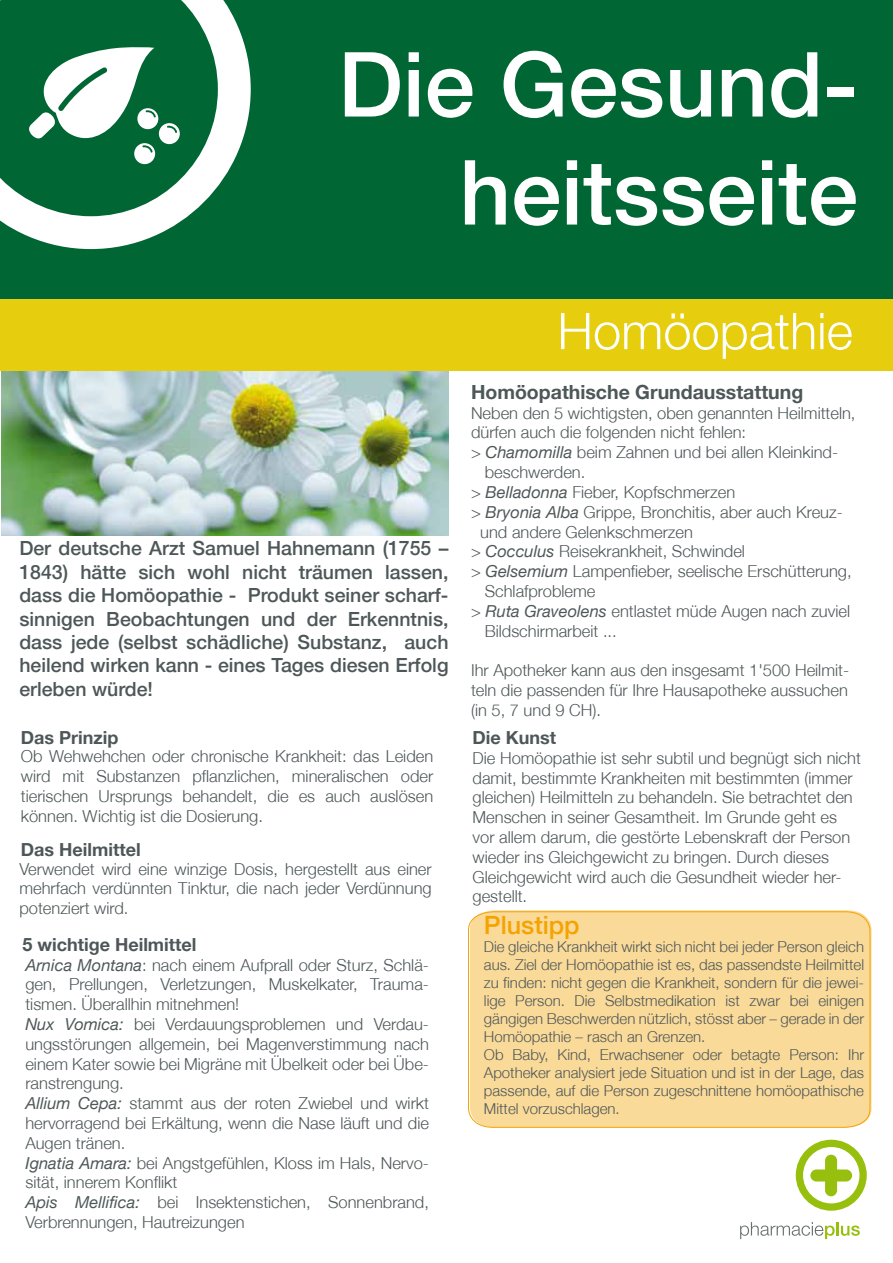
<style>
.page{position:relative;width:893px;height:1263px;background:#fff}
.page>*{position:absolute;margin:0;border:0;box-sizing:border-box;transform-origin:0 0}
.t1{font:500 90px/108px "Helvetica Neue";color:#fff;text-align:right}
.t2{font:300 50.7px "Helvetica Neue";color:#fff}
.t3{font:500 25.2px "Helvetica Neue";color:#f4a300}
.t4{font:500 19.5px/23.4px "Helvetica Neue";color:#4e5758;text-align:justify}
.t5{font:700 19.5px "Helvetica Neue";color:#4e5758}
.t6{font:700 18px "Helvetica Neue";color:#4e5758}
.t7{font:300 16.5px/19.8px "Helvetica Neue";color:#4e5758;text-align:justify}
.t8{font:300 15px/18px "Helvetica Neue";color:#4e5758}
.s1{font-weight:400;font-style:italic}
</style>
<div class="page">
<div style="left:0;top:0;width:893px;height:299px;background:#063"></div>
<div style="left:0;top:299px;width:893px;height:71px;background:#e6cd0d"></div>
<svg style="left:796px;top:1140px;width:71px;height:71px"></svg>
<svg style="left:740px;top:1222px;width:120px;height:17px"></svg>
<div style="left:468px;top:911px;width:402px;height:217px;background:#fada99"></div>
<svg style="left:0;top:0;width:251px;height:249px"></svg>
<svg style="left:28px;top:47px;width:152px;height:117px"></svg>
<img style="left:2px;top:371px;width:446px;height:164px">
<h1 class="t1" style="left:338px;top:30px;width:522px">Die Gesund&shy;heitsseite</h1>
<p class="t4" style="left:19px;top:536px;width:431px">Der deutsche Arzt Samuel Hahnemann (1755 – 1843) hätte sich wohl nicht träumen lassen, dass die Homöopathie - Produkt seiner scharf&shy;sinnigen Beobachtungen und der Erkenntnis, dass jede (selbst schädliche) Substanz, auch heilend wirken kann - eines Tages diesen Erfolg erleben würde!</p>
<p class="t6" style="left:21px;top:726px;width:99px">Das Prinzip</p>
<p class="t7" style="left:21px;top:746px;width:414px">Ob Wehwehchen oder chronische Krankheit: das Leiden wird mit Substanzen pflanzlichen, mineralischen oder tierischen Ursprungs behandelt, die es auch auslösen können. Wichtig ist die Dosierung.</p>
<p class="t6" style="left:21px;top:839px;width:121px">Das Heilmittel</p>
<p class="t7" style="left:19px;top:858px;width:414px">Verwendet wird eine winzige Dosis, hergestellt aus einer mehrfach verdünnten Tinktur, die nach jeder Verdünnung potenziert wird.</p>
<p class="t6" style="left:22px;top:933px;width:176px">5 wichtige Heilmittel</p>
<p class="t7" style="left:25px;top:954px;width:405px;text-align:left"><span class="s1">Arnica Montana</span>: nach einem Aufprall oder Sturz, Schlä&shy;gen, Prellungen, Verletzungen, Muskelkater, Trauma&shy;tismen. Überallhin mitnehmen!<br><span class="s1">Nux Vomica:</span> bei Verdauungsproblemen und Verdau&shy;ungsstörungen allgemein, bei Magenverstimmung nach einem Kater sowie bei Migräne mit Übelkeit oder bei Übe&shy;ranstrengung.<br><span class="s1">Allium Cepa:</span> stammt aus der roten Zwiebel und wirkt hervorragend bei Erkältung, wenn die Nase läuft und die Augen tränen.<br><span class="s1">Ignatia Amara:</span> bei Angstgefühlen, Kloss im Hals, Nervo&shy;sität, innerem Konflikt<br><span class="s1">Apis Mellifica:</span> bei Insektenstichen, Sonnenbrand, Verbrennungen, Hautreizungen</p>
<h2 class="t2" style="left:557px;top:300px;width:297px">Homöopathie</h2>
<p class="t5" style="left:471px;top:380px;width:334px">Homöopathische Grundausstattung</p>
<p class="t7" style="left:471px;top:403px;width:386px">Neben den 5 wichtigsten, oben genannten Heilmitteln,</p>
<p class="t7" style="left:471px;top:422px;width:277px">dürfen auch die folgenden nicht fehlen:</p>
<p class="t7" style="left:471px;top:442px;width:369px">&gt; <span class="s1">Chamomilla</span> beim Zahnen und bei allen Kleinkind-</p>
<p class="t7" style="left:485px;top:462px;width:102px">beschwerden.</p>
<p class="t7" style="left:471px;top:482px;width:266px">&gt; <span class="s1">Belladonna</span> Fieber, Kopfschmerzen</p>
<p class="t7" style="left:471px;top:502px;width:373px">&gt; <span class="s1">Bryonia Alba</span> Grippe, Bronchitis, aber auch Kreuz-</p>
<p class="t7" style="left:480px;top:521px;width:214px">und andere Gelenkschmerzen</p>
<p class="t7" style="left:471px;top:541px;width:275px">&gt; <span class="s1">Cocculus</span> Reisekrankheit, Schwindel</p>
<p class="t7" style="left:471px;top:561px;width:382px">&gt; <span class="s1">Gelsemium</span> Lampenfieber, seelische Erschütterung,</p>
<p class="t7" style="left:485px;top:581px;width:112px">Schlafprobleme</p>
<p class="t7" style="left:471px;top:601px;width:381px">&gt; <span class="s1">Ruta Graveolens</span> entlastet müde Augen nach zuviel</p>
<p class="t7" style="left:485px;top:620px;width:134px">Bildschirmarbeit ...</p>
<p class="t7" style="left:471px;top:660px;width:380px">Ihr Apotheker kann aus den insgesamt 1'500 Heilmit&shy;teln die passenden für Ihre Hausapotheke aussuchen (in 5, 7 und 9 CH).</p>
<p class="t6" style="left:472px;top:726px;width:85px">Die Kunst</p>
<p class="t7" style="left:472px;top:748px;width:390px;text-align:left">Die Homöopathie ist sehr subtil und begnügt sich nicht damit, bestimmte Krankheiten mit bestimmten (immer gleichen) Heilmitteln zu behandeln. Sie betrachtet den Menschen in seiner Gesamtheit. Im Grunde geht es vor allem darum, die gestörte Lebenskraft der Person wieder ins Gleichgewicht zu bringen. Durch dieses Gleichgewicht wird auch die Gesundheit wieder her&shy;gestellt.</p>
<h3 class="t3" style="left:484px;top:909px;width:97px">Plustipp</h3>
<p class="t8" style="left:484px;top:937px;width:382px">Die gleiche Krankheit wirkt sich nicht bei jeder Person gleich aus. Ziel der Homöopathie ist es, das passendste Heilmittel zu finden: nicht gegen die Krankheit, sondern für die jewei&shy;lige Person. Die Selbstmedikation ist zwar bei einigen gängigen Beschwerden nützlich, stösst aber – gerade in der Homöopathie – rasch an Grenzen.<br>Ob Baby, Kind, Erwachsener oder betagte Person: Ihr Apotheker analysiert jede Situation und ist in der Lage, das passende, auf die Person zugeschnittene homöopathische Mittel vorzuschlagen.</p>
</div>
